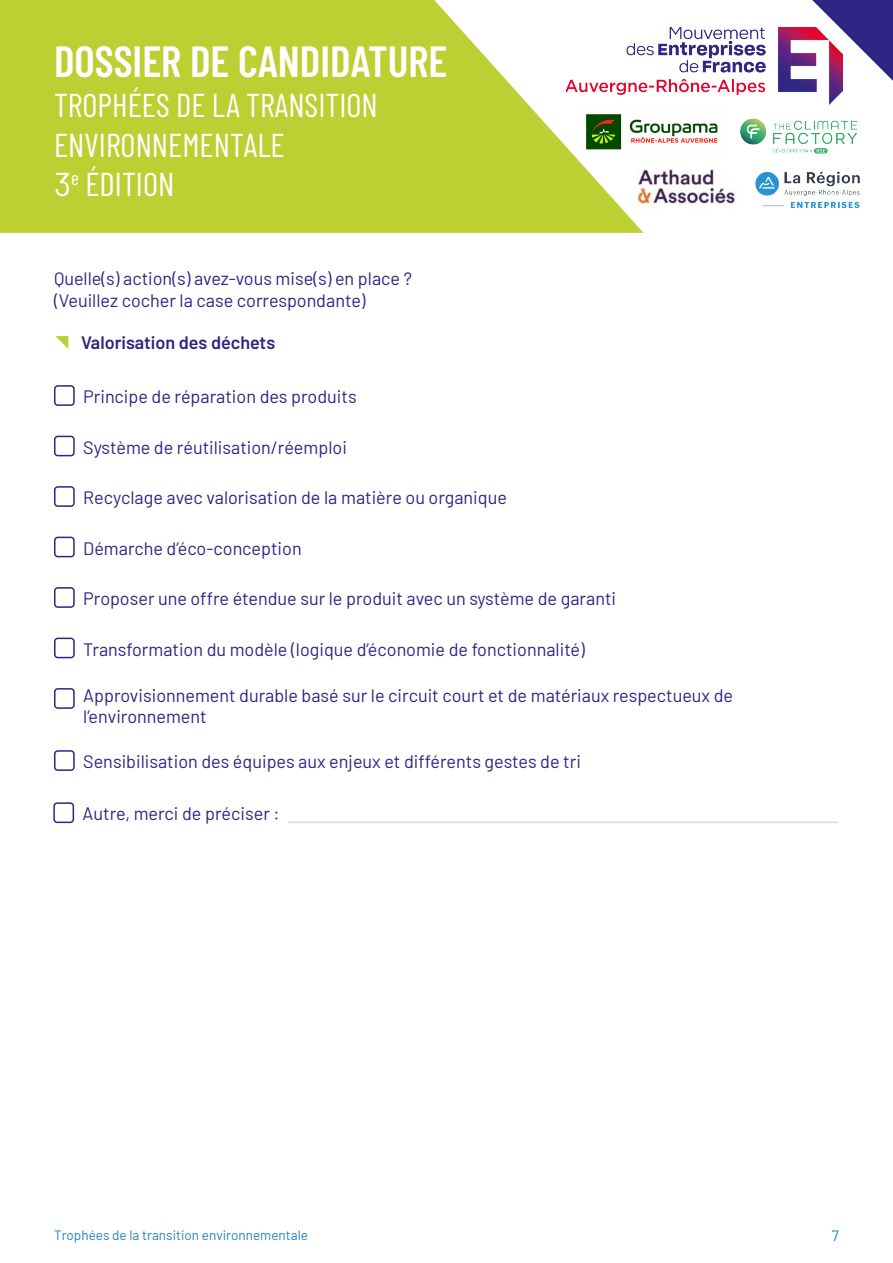
<style>
.page{position:relative;width:893px;height:1263px;background:#fff}
.page>*{position:absolute;margin:0;border:0;box-sizing:border-box;transform-origin:0 0}
.t1{font:600 43.5px "Barlow Condensed";color:#fff}
.t2{font:33px/39.6px "Barlow Condensed";color:#fff}
.t3{font:18px/21.6px "Barlow";color:#2f2483}
.t4{font:600 18px "Barlow";color:#2f2483}
.t5{font:15px "Barlow";color:#2680c4}
.t6{font:13.5px "Barlow";color:#2680c4}
.s1{font-family:"Barlow"}
.s2{font-style:inherit}
</style>
<div class="page">
<svg style="left:812px;top:0;width:81px;height:81px"></svg>
<svg style="left:0;top:0;width:643px;height:233px;background:#c2d449"></svg>
<div style="left:54px;top:385px;width:21px;height:21px;border:2px solid #2f2483;border-radius:3px"></div>
<div style="left:54px;top:436px;width:21px;height:20px;border:2px solid #2f2483;border-radius:3px"></div>
<div style="left:54px;top:486px;width:21px;height:21px;border:2px solid #2f2483;border-radius:3px"></div>
<div style="left:54px;top:537px;width:21px;height:20px;border:2px solid #2f2483;border-radius:3px"></div>
<div style="left:54px;top:688px;width:21px;height:21px;border:2px solid #2f2483;border-radius:3px"></div>
<hr style="left:288px;top:821px;width:550px;height:2px;background:#d8d8d8">
<div style="left:53px;top:802px;width:21px;height:21px;border:2px solid #2f2483;border-radius:3px"></div>
<div style="left:54px;top:587px;width:21px;height:21px;border:2px solid #2f2483;border-radius:3px"></div>
<div style="left:54px;top:638px;width:21px;height:20px;border:2px solid #2f2483;border-radius:3px"></div>
<div style="left:54px;top:750px;width:21px;height:21px;border:2px solid #2f2483;border-radius:3px"></div>
<img style="left:567px;top:28px;width:275px;height:76px">
<img style="left:755px;top:177px;width:105px;height:31px">
<img style="left:728px;top:95px;width:132px;height:82px">
<img style="left:628px;top:163px;width:116px;height:47px">
<img style="left:576px;top:108px;width:142px;height:47px">
<h1 class="t1" style="left:54px;top:31px;width:395px">DOSSIER DE CANDIDATURE</h1>
<h2 class="t2" style="left:54px;top:83px;width:325px">TROPHÉES DE LA TRANSITION<br>ENVIRONNEMENTALE<br><span class="s1">3</span><sup>e</sup> ÉDITION</h2>
<p class="t3" style="left:54px;top:266px;width:359px">Quelle(s) action(s) avez-vous mise(s) en place ? (Veuillez cocher la case correspondante)</p>
<p class="t4" style="left:81px;top:330px;width:196px">Valorisation des déchets</p>
<p class="t3" style="left:83px;top:384px;width:275px">Principe de réparation des produits</p>
<p class="t3" style="left:83px;top:435px;width:265px">Système de réutilisation/réemploi</p>
<p class="t3" style="left:83px;top:485px;width:425px">Recyclage avec valorisation de la matière ou organique</p>
<p class="t3" style="left:83px;top:536px;width:220px">Démarche d’éco-conception</p>
<p class="t3" style="left:83px;top:586px;width:534px">Proposer une offre étendue sur le produit avec un système de garanti</p>
<p class="t3" style="left:83px;top:637px;width:503px">Transformation du modèle (logique d’économie de fonctionnalité)</p>
<p class="t3" style="left:83px;top:683px;width:651px">Approvisionnement durable basé sur le circuit court et de matériaux respectueux de l’environnement</p>
<p class="t3" style="left:83px;top:749px;width:499px">Sensibilisation des équipes aux enjeux et différents gestes de tri</p>
<p class="t3" style="left:83px;top:802px;width:199px">Autre, merci de préciser :</p>
<p class="t6" style="left:54px;top:1225px;width:255px">Trophées de la transition <span class="s2">environnementale</span></p>
<p class="t5" style="left:832px;top:1225px;width:9px">7</p>
</div>
